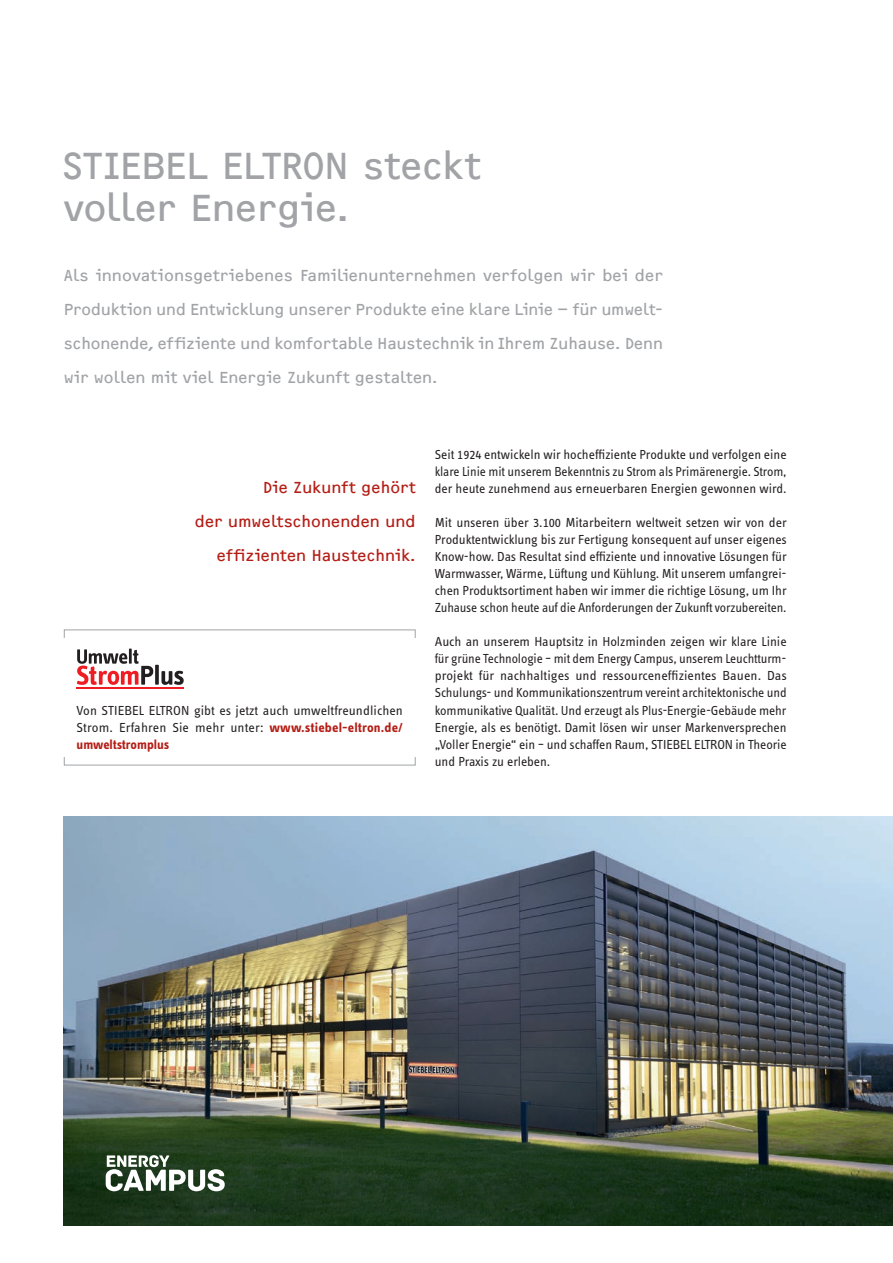
<style>
.page{position:relative;width:893px;height:1263px;background:#fff}
.page>*{position:absolute;margin:0;border:0;box-sizing:border-box;transform-origin:0 0}
.t1{font:39px/42.5px "F2 FOCR Bczyk Com";letter-spacing:-.005em;color:#a1a3a6}
.t2{font:16.5px/34px "F2 FOCR Bczyk Com";color:#a1a3a6;text-align:justify}
.t3{font:16.5px/34px "F2 FOCR Bczyk Com";color:#b41d15;text-align:right}
.t4{font:13.5px/17px "STE Info Text";letter-spacing:-.005em;color:#231f20;text-align:justify}
.s1{font-weight:700;color:#b41d15}
</style>
<div class="page">
<hr style="left:77px;top:687px;width:107px;height:2px;background:#ee1d23">
<svg style="left:155px;top:665px;width:4px;height:20px"></svg>
<svg style="left:161px;top:671px;width:23px;height:14px"></svg>
<svg style="left:77px;top:649px;width:76px;height:36px"></svg>
<img style="left:64px;top:816px;width:829px;height:409px">
<svg style="left:106px;top:1155px;width:119px;height:36px"></svg>
<div style="left:64px;top:629px;width:352px;height:9px;border:1px solid #a1a3a6"></div>
<div style="left:64px;top:757px;width:352px;height:8px;border:1px solid #a1a3a6"></div>
<h1 class="t1" style="left:62px;top:145px;width:420px">STIEBEL ELTRON steckt voller Energie.</h1>
<p class="t2" style="left:64px;top:258px;width:601px">Als innovationsgetriebenes Familienunternehmen verfolgen wir bei der Produktion und Entwicklung unserer Produkte eine klare Linie – für umwelt&shy;schonende, effiziente und komfortable Haustechnik in Ihrem Zuhause. Denn wir wollen mit viel Energie Zukunft gestalten.</p>
<p class="t3" style="left:195px;top:471px;width:222px">Die Zukunft gehört<br>der umweltschonenden und effizienten Haustechnik.</p>
<p class="t4" style="left:77px;top:701px;width:328px">Von STIEBEL ELTRON gibt es jetzt auch umweltfreundlichen Strom. Erfahren Sie mehr unter: <span class="s1">www.stiebel-eltron.de/ umweltstromplus</span></p>
<p class="t4" style="left:435px;top:446px;width:353px">Seit 1924 entwickeln wir hocheffiziente Produkte und verfolgen eine klare Linie mit unserem Bekenntnis zu Strom als Primärenergie. Strom, der heute zunehmend aus erneuerbaren Energien gewonnen wird.</p>
<p class="t4" style="left:435px;top:514px;width:354px">Mit unseren über 3.100 Mitarbeitern weltweit setzen wir von der Produktentwicklung bis zur Fertigung konsequent auf unser eigenes Know-how. Das Resultat sind effiziente und innovative Lösungen für Warmwasser, Wärme, Lüftung und Kühlung. Mit unserem umfangrei&shy;chen Produktsortiment haben wir immer die richtige Lösung, um Ihr Zuhause schon heute auf die Anforderungen der Zukunft vorzubereiten.</p>
<p class="t4" style="left:435px;top:633px;width:354px">Auch an unserem Hauptsitz in Holzminden zeigen wir klare Linie für grüne Technologie – mit dem Energy Campus, unserem Leuchtturm&shy;projekt für nachhaltiges und ressourceneffizientes Bauen. Das Schulungs- und Kommunikationszentrum vereint architektonische und kommunikative Qualität. Und erzeugt als Plus-Energie-Gebäude mehr Energie, als es benötigt. Damit lösen wir unser Markenversprechen „Voller Energie“ ein – und schaffen Raum, STIEBEL ELTRON in Theorie und Praxis zu erleben.</p>
</div>
